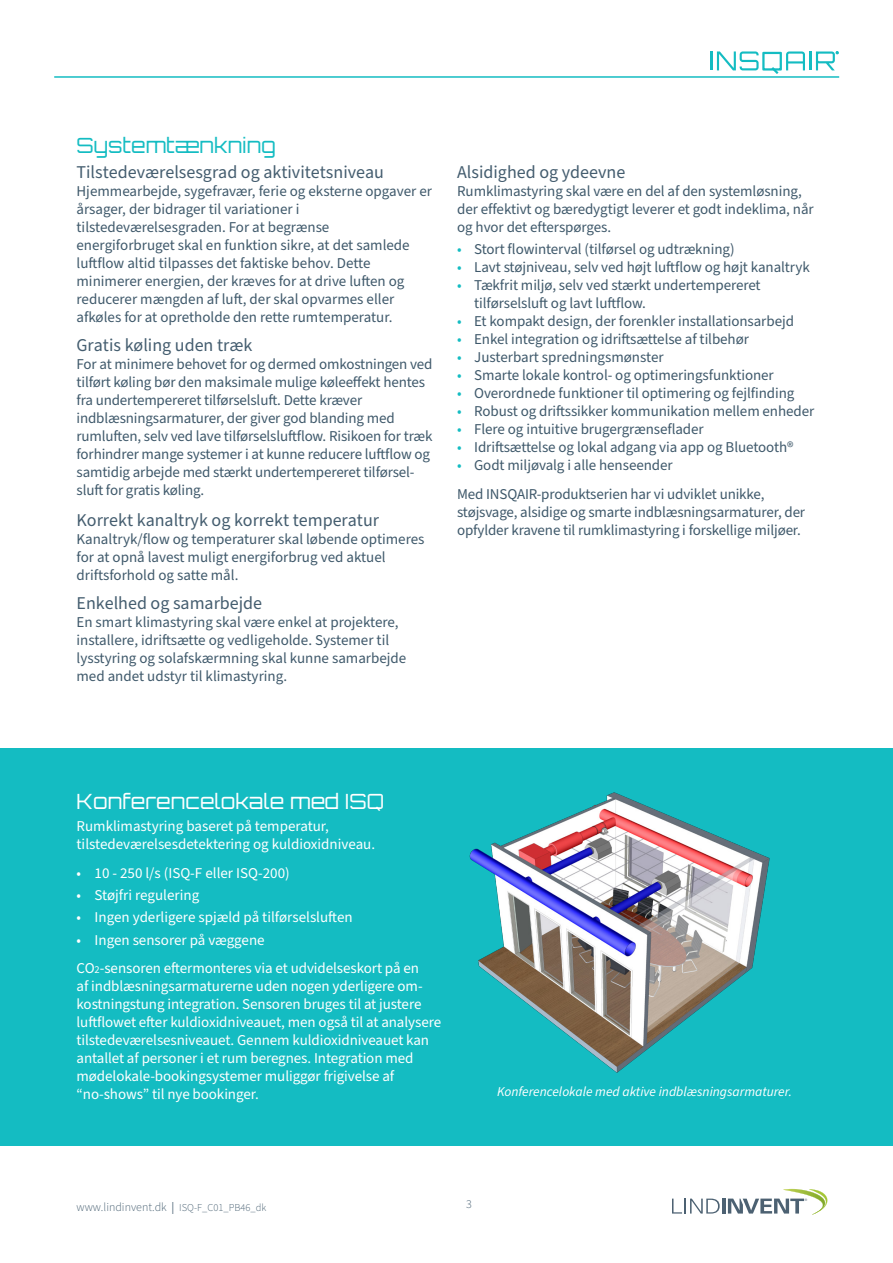
<style>
.page{position:relative;width:893px;height:1263px;background:#fff}
.page>*{position:absolute;margin:0;border:0;box-sizing:border-box;transform-origin:0 0}
.Rubrik_1{font:21px "Orbitron";color:#fff}
.Rubrik_1-2{font:21px "Orbitron";color:#14bcc2}
.Rubrik_2{font:18px "Source Sans Pro";color:#445d6f}
.Brödtext_-_grå{font:15px/18px "Source Sans Pro";letter-spacing:-.005em;color:#3f596b}
.Brödtext_-_vit{font:15px/18px "Source Sans Pro";letter-spacing:-.005em;color:#fff}
.Brödtext{font:15px/18px "Source Sans Pro";letter-spacing:-.005em;color:#3f596b}
.Punktlista_-_vit{font:15px "Source Sans Pro";color:#fff}
.Bildtext_-_grå{font:italic 13.5px "Source Sans Pro";color:#fff}
.t1{font:300 12px "Source Sans Pro";color:#445d6f}
.t2{font:300 6.15px "Source Sans Pro";color:#4d6172}
.s1{color:#14bcc2}
.s2{font-size:10.5px}
.s3{font-weight:400}
</style>
<div class="page">
<svg style="left:672px;top:1198px;width:48px;height:15px"></svg>
<hr style="left:722px;top:1198px;width:3px;height:15px;background:#4c6172">
<svg style="left:728px;top:1189px;width:100px;height:26px"></svg>
<hr style="left:54px;top:76px;width:785px;height:2px;background:#14bcc2">
<svg style="left:710px;top:51px;width:49px;height:19px"></svg>
<hr style="left:809px;top:51px;width:3px;height:19px;background:#14bcc2">
<svg style="left:816px;top:51px;width:22px;height:19px"></svg>
<div style="left:762px;top:52px;width:20px;height:19px;border:2px solid #14bcc2"></div>
<svg style="left:769px;top:51px;width:36px;height:23px"></svg>
<div style="left:0;top:748px;width:893px;height:398px;background:#14bcc2"></div>
<img style="left:469px;top:792px;width:301px;height:281px">
<p class="Rubrik_1-2" style="left:77px;top:133px;width:201px">Systemtænkning</p>
<p class="Rubrik_2" style="left:77px;top:160px;width:309px">Tilstedeværelsesgrad og aktivitetsniveau</p>
<p class="Brödtext_-_grå" style="left:77px;top:182px;width:357px">Hjemmearbejde, sygefravær, ferie og eksterne opgaver er årsager, der bidrager til variationer i tilstedeværelsesgraden. For at begrænse<br>energiforbruget skal en funktion sikre, at det samlede luftflow altid tilpasses det faktiske behov. Dette minimerer energien, der kræves for at drive luften og reducerer mængden af luft, der skal opvarmes eller afkøles for at opretholde den rette rumtemperatur.</p>
<p class="Rubrik_2" style="left:77px;top:333px;width:177px">Gratis køling uden træk</p>
<p class="Brödtext_-_grå" style="left:77px;top:355px;width:358px">For at minimere behovet for og dermed omkostningen ved tilført køling bør den maksimale mulige køleeffekt hentes fra undertempereret tilførselsluft. Dette kræver indblæsningsarmaturer, der giver god blanding med rumluften, selv ved lave tilførselsluftflow. Risikoen for træk forhindrer mange systemer i at kunne reducere luftflow og samtidig arbejde med stærkt undertempereret tilførsel&shy;sluft for gratis køling.</p>
<p class="Rubrik_2" style="left:77px;top:508px;width:304px">Korrekt kanaltryk og korrekt temperatur</p>
<p class="Brödtext_-_grå" style="left:77px;top:531px;width:349px">Kanaltryk/flow og temperaturer skal løbende optimeres for at opnå lavest muligt energiforbrug ved aktuel driftsforhold og satte mål.</p>
<p class="Rubrik_2" style="left:77px;top:591px;width:187px">Enkelhed og samarbejde</p>
<p class="Brödtext_-_grå" style="left:77px;top:613px;width:331px">En smart klimastyring skal være enkel at projektere, installere, idriftsætte og vedligeholde. Systemer til lysstyring og solafskærmning skal kunne samarbejde med andet udstyr til klimastyring.</p>
<p class="Rubrik_2" style="left:457px;top:160px;width:170px">Alsidighed og ydeevne</p>
<p class="Brödtext" style="left:457px;top:182px;width:358px">Rumklimastyring skal være en del af den systemløsning, der effektivt og bæredygtigt leverer et godt indeklima, når og hvor det efterspørges.</p>
<p class="Brödtext_-_grå" style="left:457px;top:241px;width:279px"><span class="s1">•</span> Stort flowinterval (tilførsel og udtrækning)</p>
<p class="Brödtext_-_grå" style="left:457px;top:259px;width:354px"><span class="s1">•</span> Lavt støjniveau, selv ved højt luftflow og højt kanaltryk</p>
<p class="Brödtext_-_grå" style="left:474px;top:277px;width:288px;text-indent:-17px"><span class="s1">•</span> Tækfrit miljø, selv ved stærkt undertempereret tilførselsluft og lavt luftflow.</p>
<p class="Brödtext_-_grå" style="left:457px;top:313px;width:338px"><span class="s1">•</span> Et kompakt design, der forenkler installationsarbejd</p>
<p class="Brödtext_-_grå" style="left:457px;top:331px;width:293px"><span class="s1">•</span> Enkel integration og idriftsættelse af tilbehør</p>
<p class="Brödtext_-_grå" style="left:457px;top:349px;width:208px"><span class="s1">•</span> Justerbart spredningsmønster</p>
<p class="Brödtext_-_grå" style="left:457px;top:367px;width:318px"><span class="s1">•</span> Smarte lokale kontrol- og optimeringsfunktioner</p>
<p class="Brödtext_-_grå" style="left:457px;top:385px;width:339px"><span class="s1">•</span> Overordnede funktioner til optimering og fejlfinding</p>
<p class="Brödtext_-_grå" style="left:457px;top:403px;width:359px"><span class="s1">•</span> Robust og driftssikker kommunikation mellem enheder</p>
<p class="Brödtext_-_grå" style="left:457px;top:421px;width:248px"><span class="s1">•</span> Flere og intuitive brugergrænseflader</p>
<p class="Brödtext_-_grå" style="left:457px;top:439px;width:338px"><span class="s1">•</span> Idriftsættelse og lokal adgang via app og Bluetooth®</p>
<p class="Brödtext_-_grå" style="left:457px;top:457px;width:217px"><span class="s1">•</span> Godt miljøvalg i alle henseender</p>
<p class="Brödtext_-_grå" style="left:457px;top:485px;width:350px">Med INSQAIR-produktserien har vi udviklet unikke, støjsvage, alsidige og smarte indblæsningsarmaturer, der opfylder kravene til rumklimastyring i forskellige miljøer.</p>
<p class="Rubrik_1" style="left:77px;top:788px;width:309px">Konferencelokale med ISQ</p>
<p class="Brödtext_-_vit" style="left:77px;top:818px;width:300px">Rumklimastyring baseret på temperatur, tilstedeværelsesdetektering og kuldioxidniveau.</p>
<p class="Punktlista_-_vit" style="left:77px;top:863px;width:215px">• 10 - 250 l/s (ISQ-F eller ISQ-200)</p>
<p class="Punktlista_-_vit" style="left:77px;top:885px;width:124px">• Støjfri regulering</p>
<p class="Punktlista_-_vit" style="left:77px;top:907px;width:278px">• Ingen yderligere spjæld på tilførselsluften</p>
<p class="Punktlista_-_vit" style="left:77px;top:930px;width:190px">• Ingen sensorer på væggene</p>
<p class="Brödtext_-_vit" style="left:77px;top:960px;width:366px">CO<span class="s2">2</span>-sensoren eftermonteres via et udvidelseskort på en<br>af indblæsningsarmaturerne uden nogen yderligere om&shy;kostningstung integration. Sensoren bruges til at justere luftflowet efter kuldioxidniveauet, men også til at analysere tilstedeværelsesniveauet. Gennem kuldioxidniveauet kan antallet af personer i et rum beregnes. Integration med mødelokale-bookingsystemer muliggør frigivelse af “no-shows” til nye bookinger.</p>
<p class="Bildtext_-_grå" style="left:497px;top:1082px;width:296px">Konferencelokale med aktive indblæsningsarmaturer.</p>
<p class="t1" style="left:77px;top:1199px;width:191px">www.lindinvent.dk <span class="s3">|</span> <span class="s2">ISQ-F_C01_PB46_dk</span></p>
<p class="t1" style="left:466px;top:1196px;width:7px">3</p>
<p class="t2" style="left:805px;top:1197px;width:4px">®</p>
</div>
